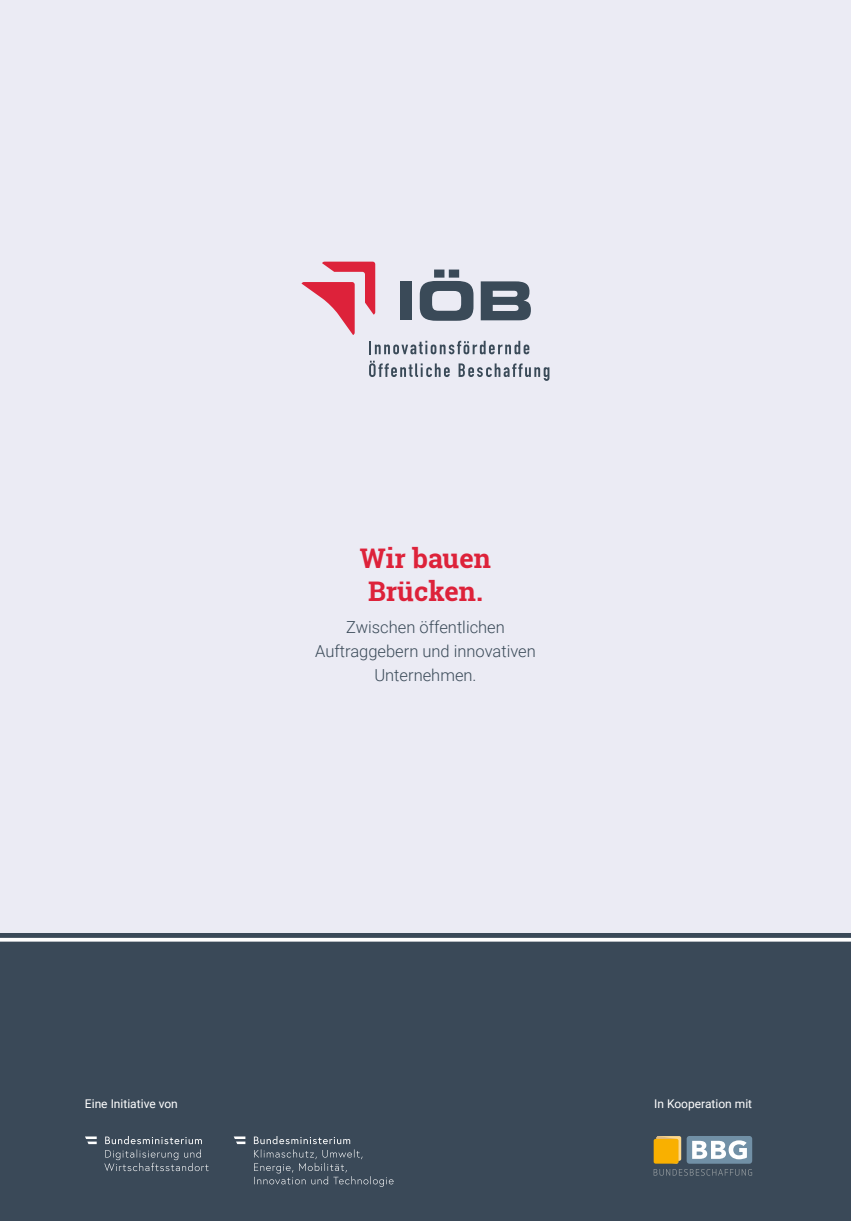
<style>
.page{position:relative;width:851px;height:1221px;background:#fff}
.page>*{position:absolute;margin:0;border:0;box-sizing:border-box;transform-origin:0 0}
.Ü3{font:700 27px/33px "Roboto Slab";color:#dd223a}
.t1{font:300 16.5px/24px "Roboto";color:#3a4a58;text-align:center}
.t2{font:12px "Roboto";color:#fff}
</style>
<div class="page">
<div style="left:0;top:0;width:850px;height:1146px;background:#ebebf4"></div>
<div style="left:0;top:933px;width:850px;height:287px;background:#3a4958"></div>
<svg style="left:369px;top:341px;width:160px;height:13px"></svg>
<svg style="left:369px;top:360px;width:80px;height:17px"></svg>
<svg style="left:458px;top:363px;width:91px;height:18px"></svg>
<svg style="left:301px;top:261px;width:74px;height:74px"></svg>
<div style="left:400px;top:281px;width:12px;height:39px;background:#3a4a58"></div>
<svg style="left:419px;top:269px;width:54px;height:52px"></svg>
<svg style="left:480px;top:281px;width:51px;height:39px"></svg>
<svg style="left:104px;top:1136px;width:104px;height:35px"></svg>
<svg style="left:85px;top:1136px;width:12px;height:7px"></svg>
<svg style="left:254px;top:1136px;width:139px;height:50px"></svg>
<svg style="left:234px;top:1136px;width:11px;height:7px"></svg>
<svg style="left:653px;top:1136px;width:99px;height:39px"></svg>
<div style="left:653px;top:1138px;width:25px;height:25px;background:#f9b000;border-radius:2px"></div>
<svg style="left:0;top:937px;width:850px;height:4px;background:#d3d7da"></svg>
<p class="Ü3" style="left:360px;top:541px;width:133px">Wir bauen<br>Brücken.</p>
<p class="t1" style="left:315px;top:614px;width:222px">Zwischen öffentlichen<br>Auftraggebern und innovativen<br>Unternehmen.</p>
<p class="t2" style="left:85px;top:1094px;width:94px">Eine Initiative von</p>
<p class="t2" style="left:654px;top:1094px;width:99px">In Kooperation mit</p>
</div>
